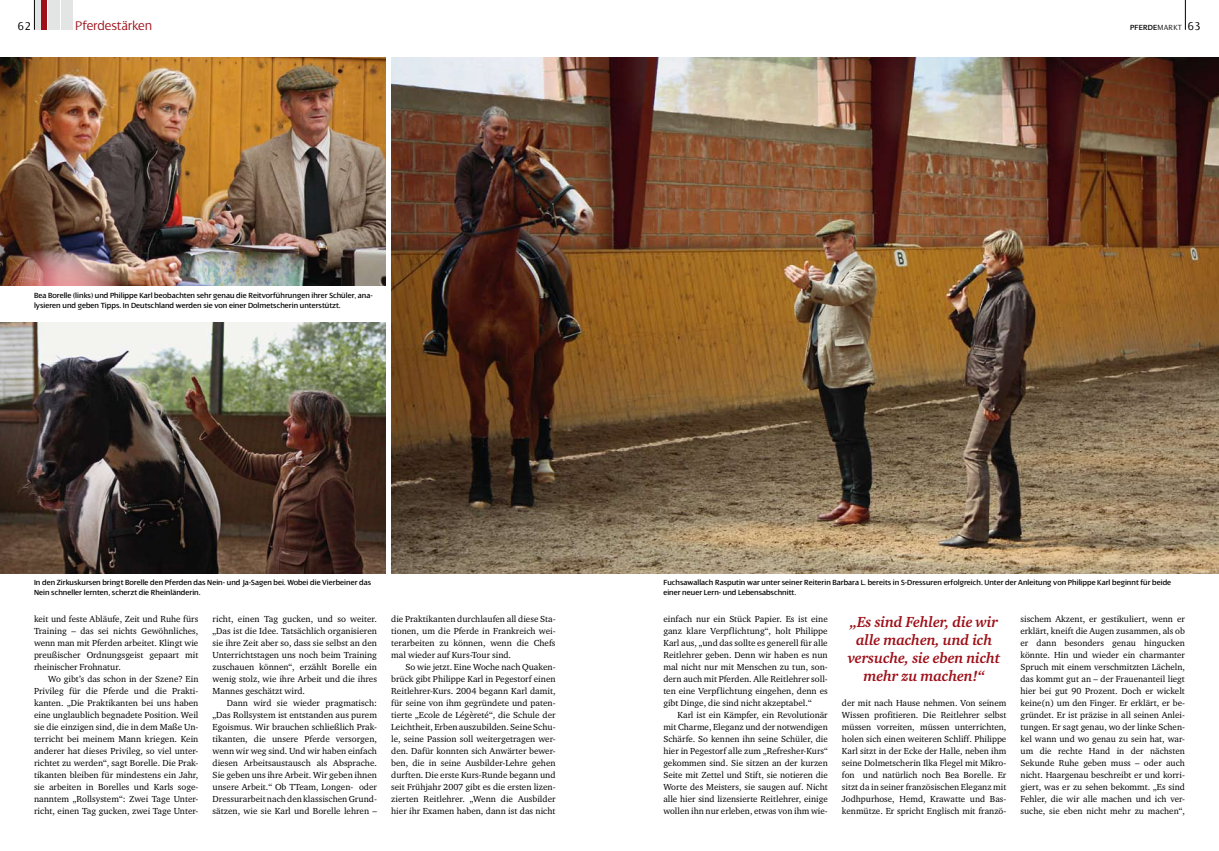
<style>
.page{position:relative;width:1219px;height:851px;background:#fff}
.page>*{position:absolute;margin:0;border:0;box-sizing:border-box;transform-origin:0 0}
.t1{font:italic 700 15px/18px "Charter ITC";letter-spacing:-.01em;color:#9e1019;text-align:center}
.t2{font:300 13.5px "Dialog";letter-spacing:-.015em;color:#9e1019}
.t3{font:300 12px "Dialog";color:#000}
.t4{font:9px/12px "Charter ITC";color:#000;text-align:justify}
.t5{font:8px/10px "Dialog";color:#000}
.t6{font:8px "Dialog Small Caps";letter-spacing:.03em;color:#000}
.s1{font-family:"Dialog Light Small Caps"}
.s2{font-family:"Dialog";font-weight:300;font-size:12px}
</style>
<div class="page">
<img style="left:0;top:57px;width:386px;height:229px">
<img style="left:0;top:322px;width:386px;height:251px">
<img style="left:391px;top:57px;width:828px;height:516px">
<hr style="left:34px;top:0;width:1px;height:30px;background:#000">
<svg style="left:40px;top:0;width:27px;height:30px"></svg>
<div style="left:48px;top:0;width:5px;height:30px;background:#e3e4e4"></div>
<div style="left:54px;top:0;width:6px;height:30px;background:#e3e4e4"></div>
<div style="left:61px;top:0;width:5px;height:30px;background:#e3e4e4"></div>
<div style="left:67px;top:0;width:6px;height:30px;background:#e3e4e4"></div>
<div style="left:35px;top:0;width:5px;height:30px;background:#e3e4e4"></div>
<div style="left:41px;top:0;width:6px;height:30px;background:#9e1019"></div>
<hr style="left:1185px;top:0;width:1px;height:30px;background:#000">
<h3 class="t3" style="left:18px;top:19px;width:15px">62</h3>
<h2 class="t2" style="left:75px;top:18px;width:79px">Pferdestärken</h2>
<p class="t6" style="left:1130px;top:23px;width:72px">PFERDE<span class="s1">MARKT</span> <span class="s2">63</span></p>
<p class="t5" style="left:34px;top:290px;width:340px">Bea Borelle (links) und Philippe Karl beobachten sehr genau die Reitvorführungen ihrer Schüler, ana&shy;lysieren und geben Tipps. In Deutschland werden sie von einer Dolmetscherin unterstützt.</p>
<p class="t5" style="left:34px;top:577px;width:339px">In den Zirkuskursen bringt Borelle den Pferden das Nein- und Ja-Sagen bei. Wobei die Vierbeiner das<br>Nein schneller lernten, scherzt die Rheinländerin.</p>
<p class="t5" style="left:663px;top:578px;width:509px">Fuchsawallach Rasputin war unter seiner Reiterin Barbara L. bereits in S-Dressuren erfolgreich. Unter der Anleitung von Philippe Karl beginnt für beide einer neuer Lern- und Lebensabschnitt.</p>
<p class="t4" style="left:34px;top:612px;width:166px">keit und feste Abläufe, Zeit und Ruhe fürs Training – das sei nichts Gewöhnliches, wenn man mit Pferden arbeitet. Klingt wie preußischer Ordnungsgeist gepaart mit rheinischer Frohnatur.</p>
<p class="t4" style="left:34px;top:672px;width:166px;text-indent:14px">Wo gibt’s das schon in der Szene? Ein Privileg für die Pferde und die Prakti&shy;kanten. „Die Praktikanten bei uns haben eine unglaublich begnadete Position. Weil sie die einzigen sind, die in dem Maße Un&shy;terricht bei meinem Mann kriegen. Kein anderer hat dieses Privileg, so viel unter&shy;richtet zu werden“, sagt Borelle. Die Prak&shy;tikanten bleiben für mindestens ein Jahr, sie arbeiten in Borelles und Karls soge&shy;nanntem „Rollsystem“: Zwei Tage Unter&shy;richt, einen Tag gucken, zwei Tage Unter-</p>
<p class="t4" style="left:213px;top:612px;width:166px">richt, einen Tag gucken, und so weiter. „Das ist die Idee. Tatsächlich organisieren sie ihre Zeit aber so, dass sie selbst an den Unterrichtstagen uns noch beim Training zuschauen können“, erzählt Borelle ein wenig stolz, wie ihre Arbeit und die ihres Mannes geschätzt wird.</p>
<p class="t4" style="left:213px;top:696px;width:166px;text-indent:14px">Dann wird sie wieder pragmatisch: „Das Rollsystem ist entstanden aus purem Egoismus. Wir brauchen schließlich Prak&shy;tikanten, die unsere Pferde versorgen, wenn wir weg sind. Und wir haben einfach diesen Arbeitsaustausch als Absprache.<br>Sie geben uns ihre Arbeit. Wir geben ihnen unsere Arbeit.“ Ob TTeam, Longen- oder Dressurarbeit nach den klassischen Grund&shy;sätzen, wie sie Karl und Borelle lehren –</p>
<p class="t4" style="left:391px;top:612px;width:166px">die Praktikanten durchlaufen all diese Sta&shy;tionen, um die Pferde in Frankreich wei&shy;terarbeiten zu können, wenn die Chefs mal wieder auf Kurs-Tour sind.</p>
<p class="t4" style="left:391px;top:660px;width:166px;text-indent:14px">So wie jetzt. Eine Woche nach Quaken&shy;brück gibt Philippe Karl in Pegestorf einen Reitlehrer-Kurs. 2004 begann Karl damit, für seine von ihm gegründete und paten&shy;tierte „Ecole de Légèreté“, die Schule der Leichtheit, Erben auszubilden. Seine Schu&shy;le, seine Passion soll weitergetragen wer&shy;den. Dafür konnten sich Anwärter bewer&shy;ben, die in seine Ausbilder-Lehre gehen durften. Die erste Kurs-Runde begann und seit Frühjahr 2007 gibt es die ersten lizen&shy;zierten Reitlehrer. „Wenn die Ausbilder hier ihr Examen haben, dann ist das nicht</p>
<p class="t4" style="left:663px;top:612px;width:166px">einfach nur ein Stück Papier. Es ist eine ganz klare Verpflichtung“, holt Philippe Karl aus, „und das sollte es generell für alle Reitlehrer geben. Denn wir haben es nun mal nicht nur mit Menschen zu tun, son&shy;dern auch mit Pferden. Alle Reitlehrer soll&shy;ten eine Verpflichtung eingehen, denn es gibt Dinge, die sind nicht akzeptabel.“</p>
<p class="t4" style="left:663px;top:708px;width:166px;text-indent:14px">Karl ist ein Kämpfer, ein Revolutionär mit Charme, Eleganz und der notwendigen Schärfe. So kennen ihn seine Schüler, die hier in Pegestorf alle zum „Refresher-Kurs“ gekommen sind. Sie sitzen an der kurzen Seite mit Zettel und Stift, sie notieren die Worte des Meisters, sie saugen auf. Nicht alle hier sind lizensierte Reitlehrer, einige wollen ihn nur erleben, etwas von ihm wie-</p>
<p class="t4" style="left:842px;top:696px;width:166px">der mit nach Hause nehmen. Von seinem Wissen profitieren. Die Reitlehrer selbst müssen vorreiten, müssen unterrichten, holen sich einen weiteren Schliff. Philippe Karl sitzt in der Ecke der Halle, neben ihm seine Dolmetscherin Ilka Flegel mit Mikro&shy;fon und natürlich noch Bea Borelle. Er sitzt da in seiner französischen Eleganz mit Jodhpurhose, Hemd, Krawatte und Bas&shy;kenmütze. Er spricht Englisch mit franzö-</p>
<h1 class="t1" style="left:848px;top:612px;width:154px">„Es sind Fehler, die wir alle machen, und ich versuche, sie eben nicht mehr zu machen!“</h1>
<p class="t4" style="left:1020px;top:612px;width:166px">sischem Akzent, er gestikuliert, wenn er erklärt, kneift die Augen zusammen, als ob er dann besonders genau hingucken könnte. Hin und wieder ein charmanter Spruch mit einem verschmitzten Lächeln, das kommt gut an – der Frauenanteil liegt hier bei gut 90 Prozent. Doch er wickelt keine(n) um den Finger. Er erklärt, er be&shy;gründet. Er ist präzise in all seinen Anlei&shy;tungen. Er sagt genau, wo der linke Schen&shy;kel wann und wo genau zu sein hat, war&shy;um die rechte Hand in der nächsten Sekunde Ruhe geben muss – oder auch nicht. Haargenau beschreibt er und korri&shy;giert, was er zu sehen bekommt. „Es sind Fehler, die wir alle machen und ich ver&shy;suche, sie eben nicht mehr zu machen“,</p>
</div>
